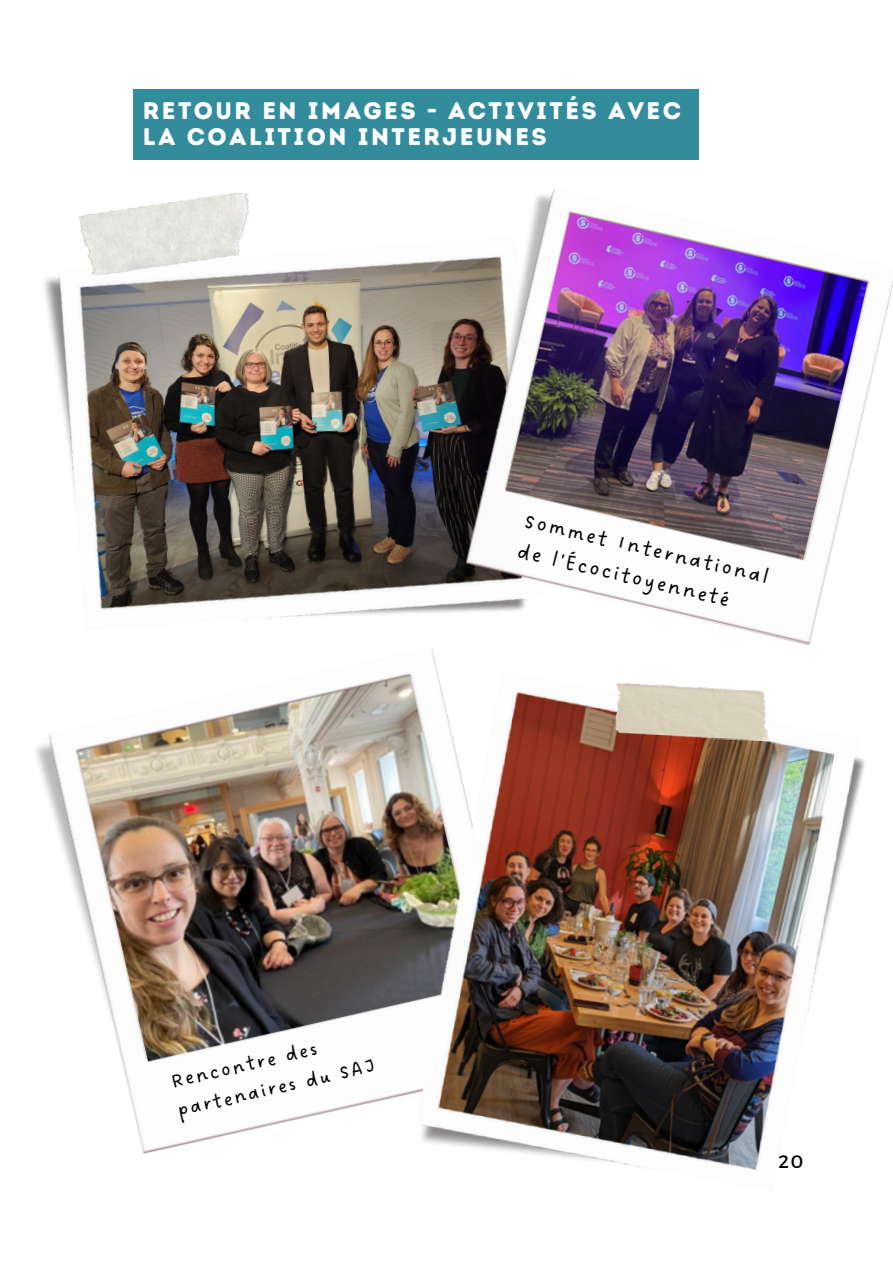
<style>
.page{position:relative;width:893px;height:1264px;background:#fff}
.page>*{position:absolute;margin:0;border:0;box-sizing:border-box;transform-origin:0 0}
.t1{font:24px/25.8px "Intro Rust Base";letter-spacing:.1em;color:#fff}
.t2{font:22.05px/30.9px "DO Sans Regular";color:#000}
.t3{font:20.7px/29.2px "DO Sans Regular";color:#000}
.t4{font:18px "Montserrat";color:#000}
</style>
<div class="page">
<div style="left:134px;top:89px;width:564px;height:71px;background:#338c9c"></div>
<img style="left:44px;top:260px;width:405px;height:360px">
<img style="left:36px;top:649px;width:401px;height:505px">
<img style="left:449px;top:189px;width:443px;height:456px">
<img style="left:414px;top:669px;width:451px;height:501px">
<img style="left:614px;top:683px;width:158px;height:58px">
<img style="left:74px;top:192px;width:184px;height:87px">
<p class="t1" style="left:143px;top:98px;width:539px">RETOUR EN IMAGES - ACTIVITÉS AVEC<br>LA COALITION INTERJEUNES</p>
<p class="t2" style="left:528px;top:506px;width:252px;rotate:13deg">Sommet International de l'Écocitoyenneté</p>
<p class="t3" style="left:168px;top:1068px;width:204px;rotate:-13deg">Rencontre des partenaires du SAJ</p>
<p class="t4" style="left:778px;top:1150px;width:26px">20</p>
</div>
